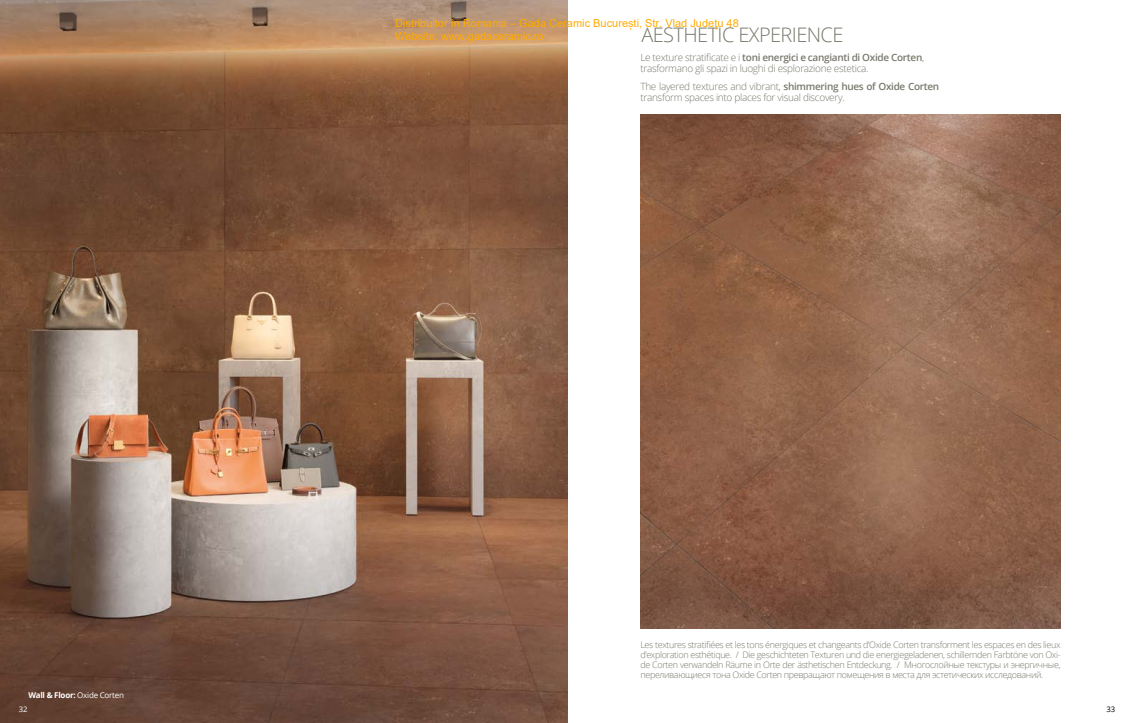
<style>
.page{position:relative;width:1134px;height:723px;background:#fff}
.page>*{position:absolute;margin:0;border:0;box-sizing:border-box;transform-origin:0 0}
.t1{font:300 20px "Open Sans";letter-spacing:-.03em;color:#79786c}
.t2{font:11px/13.2px "Arial";color:#ffab00}
.t3{font:300 10px/11px "Open Sans";letter-spacing:-.03em;color:#79786c}
.t4{font:300 9px/10px "Open Sans";letter-spacing:-.04em;color:#79786c;text-align:justify}
.t5{font:700 8px "Open Sans";letter-spacing:-.03em;color:#fff}
.t6{font:7.7px "Open Sans";color:#fff}
.t7{font:7.7px "Open Sans";color:#000}
.s1{font-weight:600}
.s2{font-weight:400}
</style>
<div class="page">
<img style="left:0;top:0;width:568px;height:723px">
<img style="left:640px;top:115px;width:420px;height:513px">
<p class="t2" style="left:395px;top:16px;width:345px">Distribuitor în Romania – Gada Ceramic București, Str. Vlad Județu 48<br>Website: www.gadaceramic.ro</p>
<h1 class="t1" style="left:641px;top:21px;width:203px">AESTHETIC EXPERIENCE</h1>
<p class="t3" style="left:640px;top:52px;width:285px">Le texture stratificate e i <span class="s1">toni energici e cangianti di Oxide Corten</span>, trasformano gli spazi in luoghi di esplorazione estetica.</p>
<p class="t3" style="left:640px;top:80px;width:300px">The layered textures and vibrant, <span class="s1">shimmering hues of Oxide Corten </span>transform spaces into places for visual discovery.</p>
<p class="t5" style="left:28px;top:689px;width:97px">Wall &amp; Floor: <span class="s2">Oxide Corten</span></p>
<p class="t4" style="left:640px;top:639px;width:422px">Les textures stratifiées et les tons énergiques et changeants d’Oxide Corten transforment les espaces en des lieux d’exploration esthétique. / Die geschichteten Texturen und die energiegeladenen, schillernden Farbtöne von Oxi&shy;de Corten verwandeln Räume in Orte der ästhetischen Entdeckung. / Многослойные текстуры и энергичные, переливающиеся тона Oxide Corten превращают помещения в места для эстетических исследований.</p>
<p class="t6" style="left:19px;top:704px;width:10px">32</p>
<p class="t7" style="left:1106px;top:704px;width:10px">33</p>
</div>
